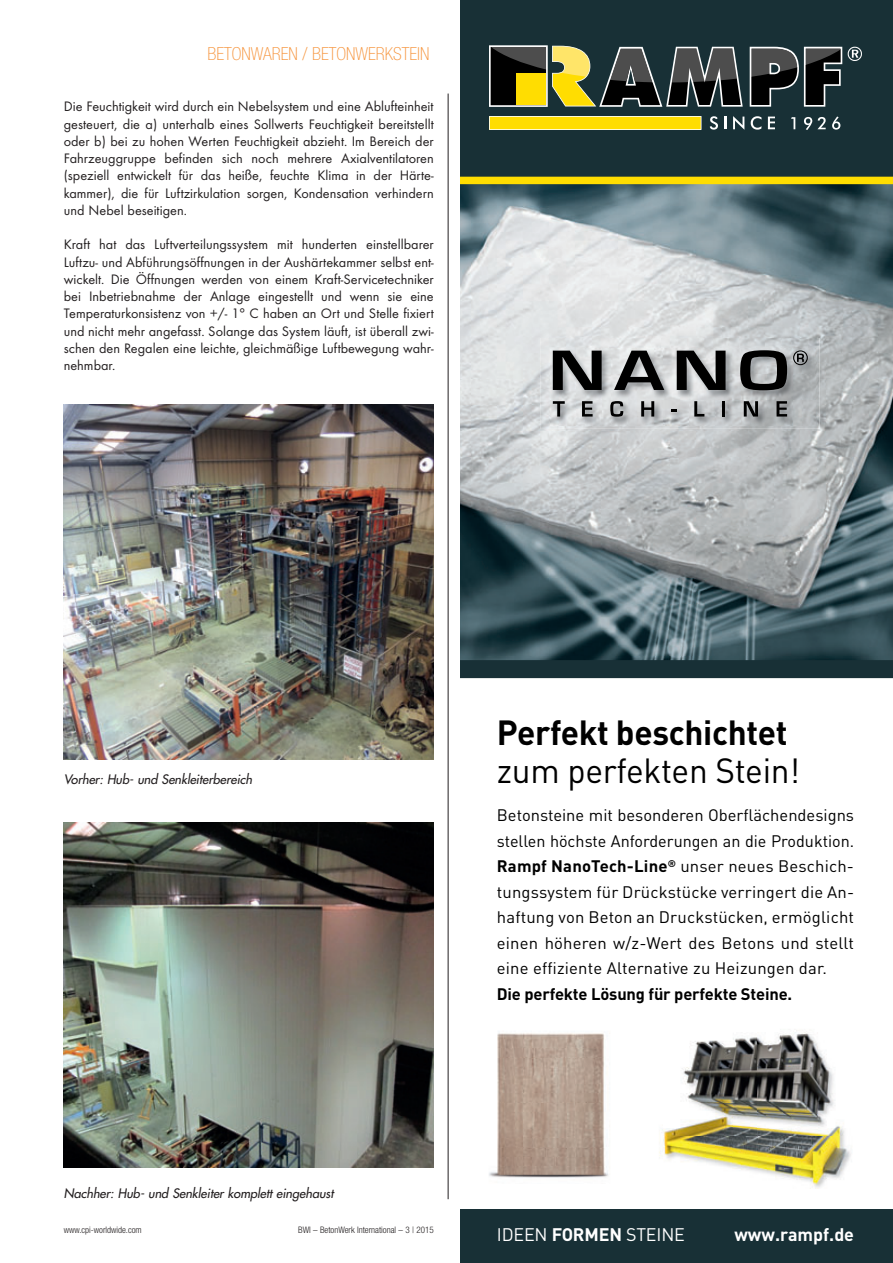
<style>
.page{position:relative;width:893px;height:1263px;background:#fff}
.page>*{position:absolute;margin:0;border:0;box-sizing:border-box;transform-origin:0 0}
.t1{font:700 34.5px "DINOT";letter-spacing:-.01em;color:#000}
.t2{font:34.5px "DINOT";letter-spacing:-.01em;color:#000}
.t3{font:100 condensed 18px "Helvetica Neue";color:#f69238}
.t4{font:18px "DINOT";letter-spacing:-.01em;color:#fff}
.t5{font:700 18px "DINOT";color:#fff}
.t6{font:16.5px/25.5px "DINOT";letter-spacing:.01em;color:#000;text-align:justify}
.t7{font:700 16.5px "DINOT";letter-spacing:-.01em;color:#000}
.t8{font:14.25px/17.2px "Futura T";color:#231f20;text-align:justify}
.t9{font:italic 12.75px "Futura";color:#231f20}
.t10{font:300 condensed 9px "Helvetica Neue";color:#231f20}
.s1{font-weight:700}
</style>
<div class="page">
<hr style="left:448px;top:94px;width:1px;height:1105px;background:#231f20">
<img style="left:461px;top:184px;width:432px;height:476px">
<img style="left:489px;top:1033px;width:119px;height:145px">
<div style="left:461px;top:660px;width:432px;height:18px;background:#183036"></div>
<div style="left:461px;top:0;width:432px;height:180px;background:#183036"></div>
<svg style="left:489px;top:116px;width:212px;height:14px"></svg>
<svg style="left:750px;top:47px;width:92px;height:60px"></svg>
<svg style="left:848px;top:47px;width:14px;height:14px"></svg>
<svg style="left:710px;top:116px;width:8px;height:14px"></svg>
<svg style="left:724px;top:117px;width:2px;height:12px"></svg>
<svg style="left:768px;top:117px;width:7px;height:12px"></svg>
<svg style="left:791px;top:117px;width:4px;height:12px"></svg>
<svg style="left:832px;top:116px;width:8px;height:14px"></svg>
<svg style="left:804px;top:117px;width:22px;height:13px"></svg>
<svg style="left:733px;top:116px;width:11px;height:14px"></svg>
<svg style="left:751px;top:116px;width:11px;height:14px"></svg>
<svg style="left:489px;top:45px;width:254px;height:62px"></svg>
<img style="left:663px;top:1033px;width:188px;height:156px">
<img style="left:540px;top:338px;width:280px;height:91px">
<img style="left:551px;top:348px;width:265px;height:77px">
<svg style="left:553px;top:351px;width:49px;height:39px"></svg>
<svg style="left:614px;top:351px;width:50px;height:39px"></svg>
<svg style="left:677px;top:351px;width:48px;height:39px"></svg>
<svg style="left:740px;top:350px;width:47px;height:40px"></svg>
<svg style="left:553px;top:401px;width:12px;height:15px"></svg>
<svg style="left:582px;top:401px;width:11px;height:15px"></svg>
<svg style="left:610px;top:401px;width:13px;height:16px"></svg>
<svg style="left:641px;top:401px;width:13px;height:15px"></svg>
<svg style="left:672px;top:409px;width:5px;height:3px"></svg>
<svg style="left:694px;top:401px;width:10px;height:15px"></svg>
<hr style="left:722px;top:401px;width:3px;height:15px;background:#000">
<svg style="left:744px;top:401px;width:14px;height:15px"></svg>
<svg style="left:776px;top:401px;width:11px;height:15px"></svg>
<svg style="left:793px;top:350px;width:15px;height:15px"></svg>
<div style="left:461px;top:1209px;width:432px;height:54px;background:#183036"></div>
<div style="left:461px;top:177px;width:432px;height:7px;background:#ffdd01"></div>
<img style="left:64px;top:404px;width:370px;height:356px">
<img style="left:64px;top:822px;width:370px;height:346px">
<p class="t3" style="left:208px;top:47px;width:223px">BETONWAREN / BETONWERKSTEIN</p>
<p class="t8" style="left:64px;top:99px;width:371px">Die Feuchtigkeit wird durch ein Nebelsystem und eine Ablufteinheit gesteuert, die a) unterhalb eines Sollwerts Feuchtigkeit bereitstellt oder b) bei zu hohen Werten Feuchtigkeit abzieht. Im Bereich der Fahrzeuggruppe befinden sich noch mehrere Axialventilatoren (speziell entwickelt für das heiße, feuchte Klima in der Härte - kammer), die für Luftzirkulation sorgen, Kondensation verhindern und Nebel beseitigen.</p>
<p class="t8" style="left:64px;top:237px;width:371px">Kraft hat das Luftverteilungssystem mit hunderten einstellbarer Luftzu- und Abführungsöffnungen in der Aushärtekammer selbst ent&shy;wickelt. Die Öffnungen werden von einem Kraft-Servicetechniker bei Inbetriebnahme der Anlage eingestellt und wenn sie eine Temperaturkonsistenz von +/- 1° C haben an Ort und Stelle fixiert und nicht mehr angefasst. Solange das System läuft, ist überall zwi&shy;schen den Regalen eine leichte, gleichmäßige Luftbewegung wahr&shy;nehmbar.</p>
<p class="t9" style="left:64px;top:773px;width:192px">Vorher: Hub- und Senkleiterbereich</p>
<h1 class="t1" style="left:497px;top:720px;width:292px">Perfekt beschichtet</h1>
<h1 class="t2" style="left:497px;top:758px;width:304px">zum perfekten Stein!</h1>
<p class="t6" style="left:497px;top:804px;width:359px">Betonsteine mit besonderen Oberflächendesigns stellen höchste Anforderungen an die Produktion.<br><span class="s1">Rampf NanoTech-Line</span><sup>®</sup> unser neues Beschich&shy;tungssystem für Drückstücke verringert die An&shy;haftung von Beton an Druckstücken, ermöglicht einen höheren w/z-Wert des Betons und stellt eine effiziente Alternative zu Heizungen dar.</p>
<p class="t7" style="left:497px;top:988px;width:297px">Die perfekte Lösung für perfekte Steine.</p>
<p class="t9" style="left:64px;top:1187px;width:273px">Nachher: Hub- und Senkleiter komplett eingehaust</p>
<p class="t10" style="left:64px;top:1226px;width:79px">www.cpi-worldwide.com</p>
<p class="t10" style="left:298px;top:1226px;width:137px">BWI – BetonWerk International – 3 | 2015</p>
<p class="t4" style="left:497px;top:1228px;width:189px">IDEEN <span class="s1">FORMEN</span> STEINE</p>
<p class="t5" style="left:734px;top:1228px;width:121px">www.rampf.de</p>
</div>
